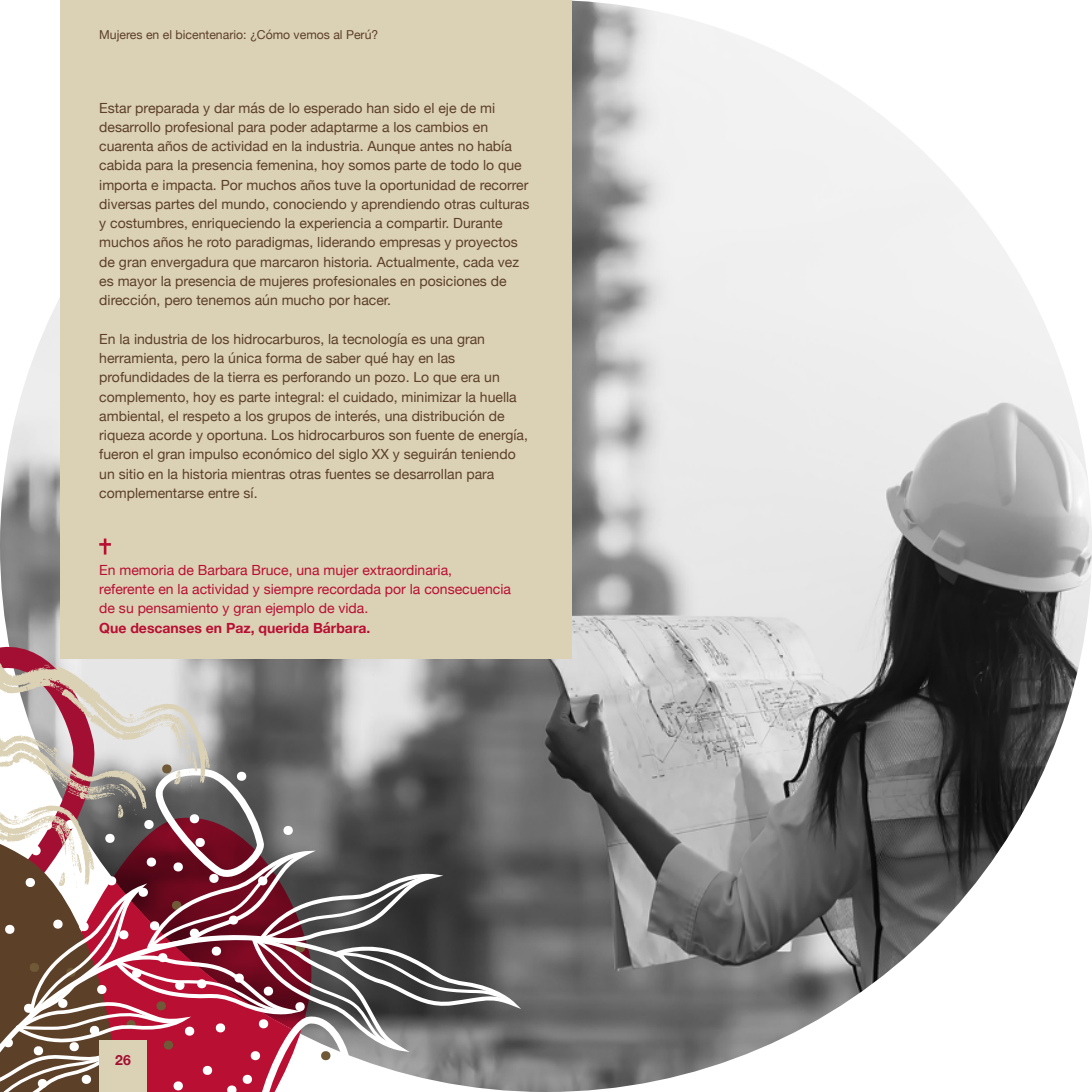
<style>
.page{position:relative;width:1092px;height:1092px;background:#fff}
.page>*{position:absolute;margin:0;border:0;box-sizing:border-box;transform-origin:0 0}
.t1{font:14px/19.2px "Helvetica Neue";color:#5c4028}
.t2{font:14px/19.2px "Helvetica Neue";color:#b80f33}
.t3{font:700 14px "Helvetica Neue";color:#b80f33}
.t4{font:700 14px "Helvetica Neue";color:#a30f33}
.t5{font:12.25px "Helvetica Neue";color:#5c4028}
</style>
<div class="page">
<img style="left:0;top:0;width:1091px;height:1091px;border-radius:546px">
<div style="left:61px;top:0;width:511px;height:658px;background:#dbd1b5"></div>
<svg style="left:0;top:630px;width:521px;height:461px"></svg>
<svg style="left:99px;top:538px;width:12px;height:16px"></svg>
<div style="left:99px;top:1040px;width:48px;height:51px;background:#dbd1b5"></div>
<p class="t5" style="left:99px;top:26px;width:280px">Mujeres en el bicentenario: ¿Cómo vemos al Perú?</p>
<p class="t1" style="left:99px;top:99px;width:431px">Estar preparada y dar más de lo esperado han sido el eje de mi desarrollo profesional para poder adaptarme a los cambios en cuarenta años de actividad en la industria. Aunque antes no había cabida para la presencia femenina, hoy somos parte de todo lo que importa e impacta. Por muchos años tuve la oportunidad de recorrer diversas partes del mundo, conociendo y aprendiendo otras culturas y costumbres, enriqueciendo la experiencia a compartir. Durante muchos años he roto paradigmas, liderando empresas y proyectos de gran envergadura que marcaron historia. Actualmente, cada vez es mayor la presencia de mujeres profesionales en posiciones de dirección, pero tenemos aún mucho por hacer.</p>
<p class="t1" style="left:99px;top:330px;width:430px">En la industria de los hidrocarburos, la tecnología es una gran herramienta, pero la única forma de saber qué hay en las profundidades de la tierra es perforando un pozo. Lo que era un complemento, hoy es parte integral: el cuidado, minimizar la huella ambiental, el respeto a los grupos de interés, una distribución de riqueza acorde y oportuna. Los hidrocarburos son fuente de energía, fueron el gran impulso económico del siglo XX y seguirán teniendo un sitio en la historia mientras otras fuentes se desarrollan para complementarse entre sí.</p>
<p class="t2" style="left:99px;top:561px;width:413px">En memoria de Barbara Bruce, una mujer extraordinaria,<br>referente en la actividad y siempre recordada por la consecuencia de su pensamiento y gran ejemplo de vida.</p>
<p class="t3" style="left:99px;top:616px;width:272px">Que descanses en Paz, querida Bárbara.</p>
<p class="t4" style="left:115px;top:1048px;width:17px">26</p>
</div>
